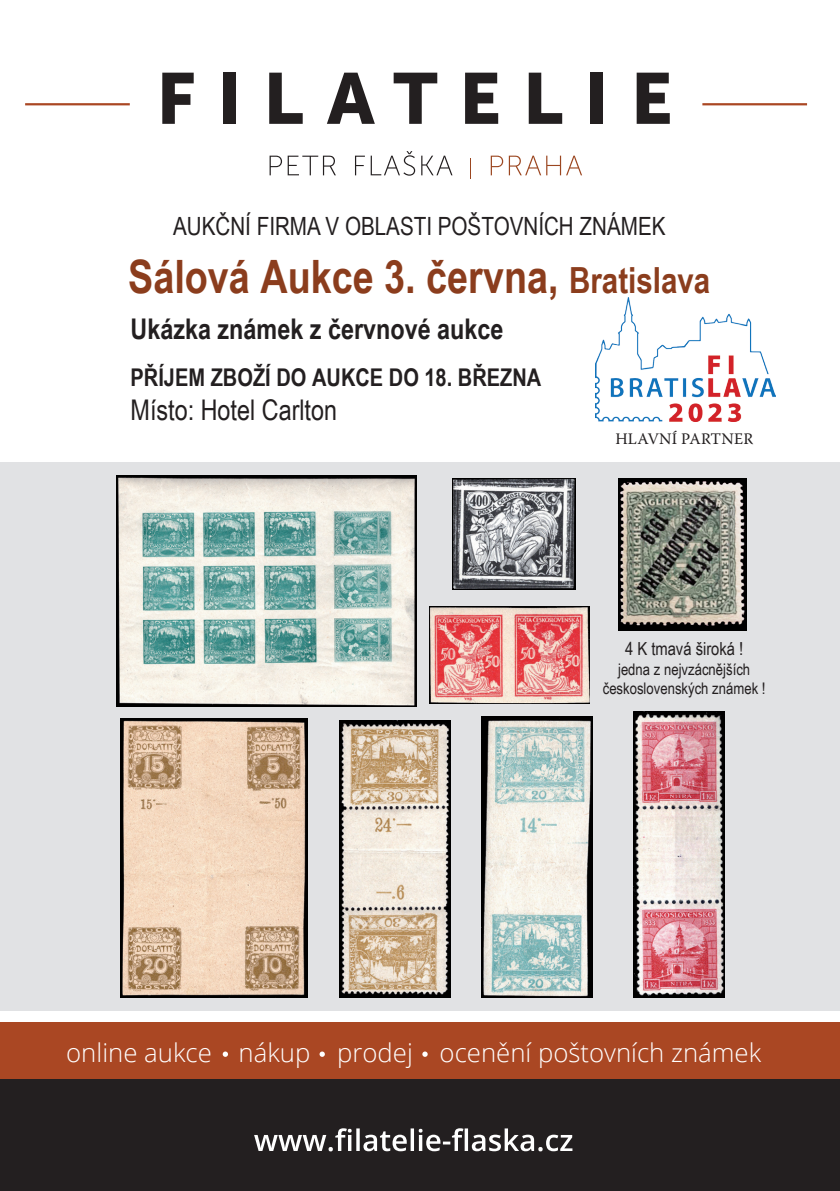
<style>
.page{position:relative;width:840px;height:1191px;background:#fff}
.page>*{position:absolute;margin:0;border:0;box-sizing:border-box;transform-origin:0 0}
.t1{font:700 46px "Arial Narrow";color:#8b3d1d}
.t2{font:700 28.4px "Arial Narrow";color:#231f20}
.t3{font:28.4px "Arial Narrow";color:#231f20}
.t4{font:300 25.8px "Open Sans";color:#fff}
.t5{font:25.2px "Arial Narrow";color:#231f20}
.t6{font:700 24.4px "Arial Narrow";color:#231f20}
.t7{font:18px "Arial Narrow";color:#231f20}
.t8{font:16px/19.2px "Arial Narrow";color:#231f20;text-align:center}
.t9{font:16px "Warnock Pro";letter-spacing:.015em;color:#231f20}
.s1{font-size:36px}
</style>
<div class="page">
<div style="left:0;top:463px;width:839px;height:548px;background:#e1e2e4"></div>
<svg style="left:269px;top:156px;width:67px;height:19px"></svg>
<svg style="left:355px;top:151px;width:60px;height:25px"></svg>
<svg style="left:421px;top:156px;width:31px;height:19px"></svg>
<svg style="left:470px;top:158px;width:1px;height:21px"></svg>
<svg style="left:490px;top:156px;width:91px;height:19px"></svg>
<svg style="left:162px;top:73px;width:31px;height:51px"></svg>
<div style="left:223px;top:73px;width:12px;height:51px;background:#231f20"></div>
<svg style="left:269px;top:73px;width:33px;height:51px"></svg>
<svg style="left:327px;top:73px;width:47px;height:51px"></svg>
<svg style="left:393px;top:73px;width:44px;height:51px"></svg>
<svg style="left:465px;top:73px;width:33px;height:51px"></svg>
<svg style="left:528px;top:73px;width:34px;height:51px"></svg>
<div style="left:590px;top:73px;width:12px;height:51px;background:#231f20"></div>
<svg style="left:636px;top:73px;width:33px;height:51px"></svg>
<hr style="left:25px;top:103px;width:105px;height:2px;background:#aa4723">
<hr style="left:702px;top:103px;width:104px;height:2px;background:#aa4723">
<div style="left:0;top:1022px;width:839px;height:59px;background:#aa4723"></div>
<div style="left:0;top:1080px;width:839px;height:111px;background:#231f20"></div>
<svg style="left:222px;top:1051px;width:6px;height:5px"></svg>
<svg style="left:319px;top:1051px;width:6px;height:5px"></svg>
<svg style="left:422px;top:1051px;width:5px;height:5px"></svg>
<svg style="left:254px;top:1128px;width:318px;height:23px"></svg>
<img style="left:595px;top:297px;width:180px;height:124px">
<img style="left:117px;top:476px;width:299px;height:230px">
<img style="left:452px;top:478px;width:123px;height:112px">
<img style="left:339px;top:720px;width:111px;height:278px">
<img style="left:120px;top:718px;width:187px;height:280px">
<img style="left:481px;top:716px;width:111px;height:281px">
<img style="left:429px;top:606px;width:160px;height:97px">
<img style="left:633px;top:712px;width:91px;height:285px">
<img style="left:618px;top:478px;width:128px;height:153px">
<p class="t5" style="left:173px;top:208px;width:493px">AUKČNÍ FIRMA V OBLASTI POŠTOVNÍCH ZNÁMEK</p>
<h1 class="t1" style="left:128px;top:242px;width:583px">Sálová Aukce 3. června, <span class="s1">Bratislava</span></h1>
<p class="t2" style="left:130px;top:308px;width:374px">Ukázka známek z červnové aukce</p>
<p class="t6" style="left:130px;top:358px;width:412px">PŘÍJEM ZBOŽÍ DO AUKCE DO 18. BŘEZNA</p>
<p class="t3" style="left:130px;top:389px;width:208px">Místo: Hotel Carlton</p>
<p class="t9" style="left:615px;top:429px;width:139px">HLAVNÍ PARTNER</p>
<p class="t7" style="left:624px;top:636px;width:120px">4 K tmavá široká !</p>
<p class="t8" style="left:602px;top:659px;width:164px">jedna z nejvzácnějších československých známek !</p>
<p class="t4" style="left:66px;top:1034px;width:696px">online aukce nákup prodej ocenění poštovních známek</p>
</div>
